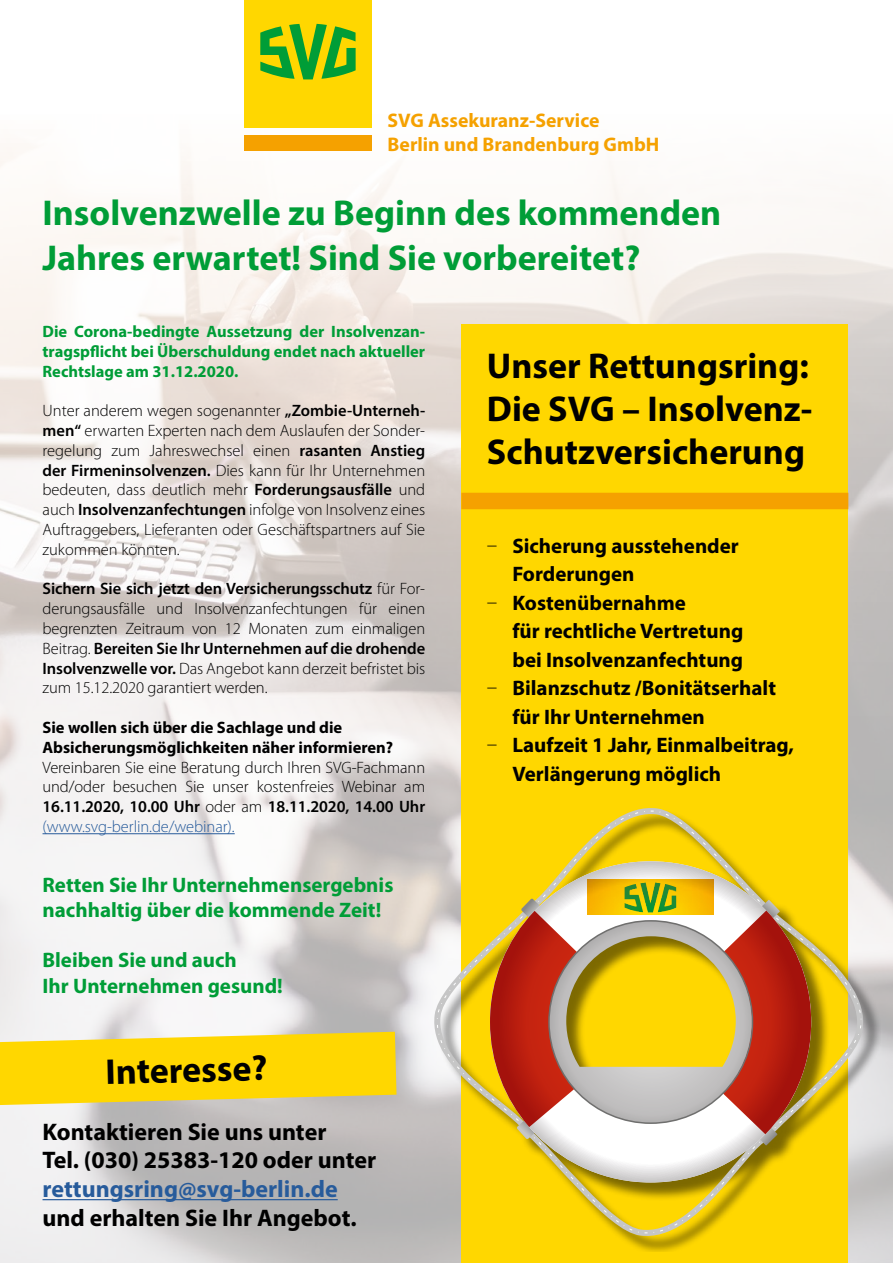
<style>
.page{position:relative;width:893px;height:1263px;background:#fff}
.page>*{position:absolute;margin:0;border:0;box-sizing:border-box;transform-origin:0 0}
.t1{font:700 36px/45px "Myriad Pro";color:#009d37}
.t2{font:700 36px/43.2px "Myriad Pro";color:#000;text-align:justify}
.t3{font:700 24px/28.8px "Myriad Pro";color:#000}
.t4{font:700 24px "Myriad Pro";color:#275b9b}
.t5{font:700 21px "Myriad Pro";color:#000}
.t6{font:700 21px/25.2px "Myriad Pro";color:#009d37}
.t7{font:700 19.65px/23.7px "Myriad Pro";color:#f5a100}
.t8{font:300 16.5px/19.8px "Myriad Pro";letter-spacing:-.005em;color:#000;text-align:justify}
.t9{font:700 16.5px/19.8px "Myriad Pro";color:#009d37;text-align:justify}
.t10{font:700 16.5px/19.8px "Myriad Pro";color:#000}
.s1{font-weight:600}
.s2{color:#275b9b}
.s3{font-weight:300}
</style>
<div class="page">
<img style="left:0;top:115px;width:893px;height:1148px">
<div style="left:461px;top:325px;width:387px;height:938px;background:#ffd700"></div>
<div style="left:244px;top:135px;width:127px;height:16px;background:#f5a100"></div>
<div style="left:244px;top:0;width:127px;height:127px;background:#ffd700"></div>
<svg style="left:260px;top:24px;width:96px;height:55px"></svg>
<hr style="left:43px;top:833px;width:192px;height:1px;background:#275b9b">
<hr style="left:43px;top:1199px;width:295px;height:1px;background:#275b9b">
<svg style="left:0;top:1032px;width:396px;height:73px;background:#f9d61d"></svg>
<div style="left:437px;top:810px;width:444px;height:441px;background:#000;opacity:.51"></div>
<svg style="left:434px;top:808px;width:429px;height:428px"></svg>
<svg style="left:490px;top:861px;width:321px;height:321px"></svg>
<svg style="left:490px;top:910px;width:321px;height:224px"></svg>
<img style="left:588px;top:880px;width:126px;height:35px">
<img style="left:640px;top:882px;width:21px;height:31px">
<img style="left:658px;top:884px;width:18px;height:28px">
<img style="left:625px;top:884px;width:18px;height:28px">
<div style="left:461px;top:493px;width:387px;height:16px;background:#f5a100"></div>
<p class="t7" style="left:388px;top:108px;width:273px">SVG Assekuranz-Service<br>Berlin und Brandenburg GmbH</p>
<h1 class="t1" style="left:43px;top:189px;width:680px">Insolvenzwelle zu Beginn des kommenden<br>Jahres erwartet! Sind Sie vorbereitet?</h1>
<p class="t9" style="left:43px;top:321px;width:384px">Die Corona-bedingte Aussetzung der Insolvenzan&shy;tragspflicht bei Überschuldung endet nach aktueller Rechtslage am 31.12.2020.</p>
<p class="t8" style="left:43px;top:401px;width:384px">Unter anderem wegen sogenannter <span class="s1">„Zombie-Unterneh&shy;men“</span> erwarten Experten nach dem Auslaufen der Sonder&shy;regelung zum Jahreswechsel einen <span class="s1">rasanten Anstieg der Firmeninsolvenzen.</span> Dies kann für Ihr Unternehmen bedeuten, dass deutlich mehr <span class="s1">Forderungsausfälle</span> und auch <span class="s1">Insolvenzanfechtungen</span> infolge von Insolvenz eines Auftraggebers, Lieferanten oder Geschäftspartners auf Sie zukommen könnten.</p>
<p class="t8" style="left:43px;top:579px;width:384px"><span class="s1">Sichern Sie sich jetzt den Versicherungsschutz</span> für For&shy;derungsausfälle und Insolvenzanfechtungen für einen begrenzten Zeitraum von 12 Monaten zum einmaligen Beitrag. <span class="s1">Bereiten Sie Ihr Unternehmen auf die drohende Insolvenzwelle vor.</span> Das Angebot kann derzeit befristet bis zum 15.12.2020 garantiert werden.</p>
<p class="t10" style="left:43px;top:717px;width:352px">Sie wollen sich über die Sachlage und die<br>Absicherungsmöglichkeiten näher informieren?</p>
<p class="t8" style="left:43px;top:757px;width:384px">Vereinbaren Sie eine Beratung durch Ihren SVG-Fachmann und/oder besuchen Sie unser kostenfreies Webinar am <span class="s1">16.11.2020, 10.00 Uhr</span> oder am <span class="s1">18.11.2020, 14.00 Uhr </span><span class="s2">(www.svg-berlin.de/webinar).</span></p>
<p class="t6" style="left:43px;top:871px;width:352px">Retten Sie Ihr Unternehmensergebnis nachhaltig über die kommende Zeit!</p>
<p class="t6" style="left:43px;top:947px;width:242px">Bleiben Sie und auch<br>Ihr Unternehmen gesund!</p>
<h1 class="t2" style="left:105px;top:1049px;width:163px;rotate:-1deg">Interesse?</h1>
<h2 class="t3" style="left:43px;top:1116px;width:335px">Kontaktieren Sie uns unter<br>Tel. (030) 25383-120 oder unter</h2>
<h2 class="t4" style="left:43px;top:1173px;width:297px">rettungsring@svg-berlin.de</h2>
<h2 class="t3" style="left:43px;top:1203px;width:316px">und erhalten Sie Ihr Angebot.</h2>
<h1 class="t2" style="left:487px;top:343px;width:327px">Unser Rettungsring:<br>Die SVG – Insolvenz-Schutzversicherung</h1>
<p class="t5" style="left:487px;top:532px;width:253px"><span class="s3">ʱ</span> Sicherung ausstehender</p>
<p class="t5" style="left:512px;top:560px;width:124px">Forderungen</p>
<p class="t5" style="left:487px;top:589px;width:201px"><span class="s3">ʱ</span> Kostenübernahme</p>
<p class="t5" style="left:512px;top:617px;width:232px">für rechtliche Vertretung</p>
<p class="t5" style="left:512px;top:646px;width:232px">bei Insolvenzanfechtung</p>
<p class="t5" style="left:487px;top:674px;width:291px"><span class="s3">ʱ</span> Bilanzschutz /Bonitätserhalt</p>
<p class="t5" style="left:512px;top:703px;width:194px">für Ihr Unternehmen</p>
<p class="t5" style="left:487px;top:731px;width:309px"><span class="s3">ʱ</span> Laufzeit 1 Jahr, Einmalbeitrag,</p>
<p class="t5" style="left:512px;top:760px;width:210px">Verlängerung möglich</p>
</div>
